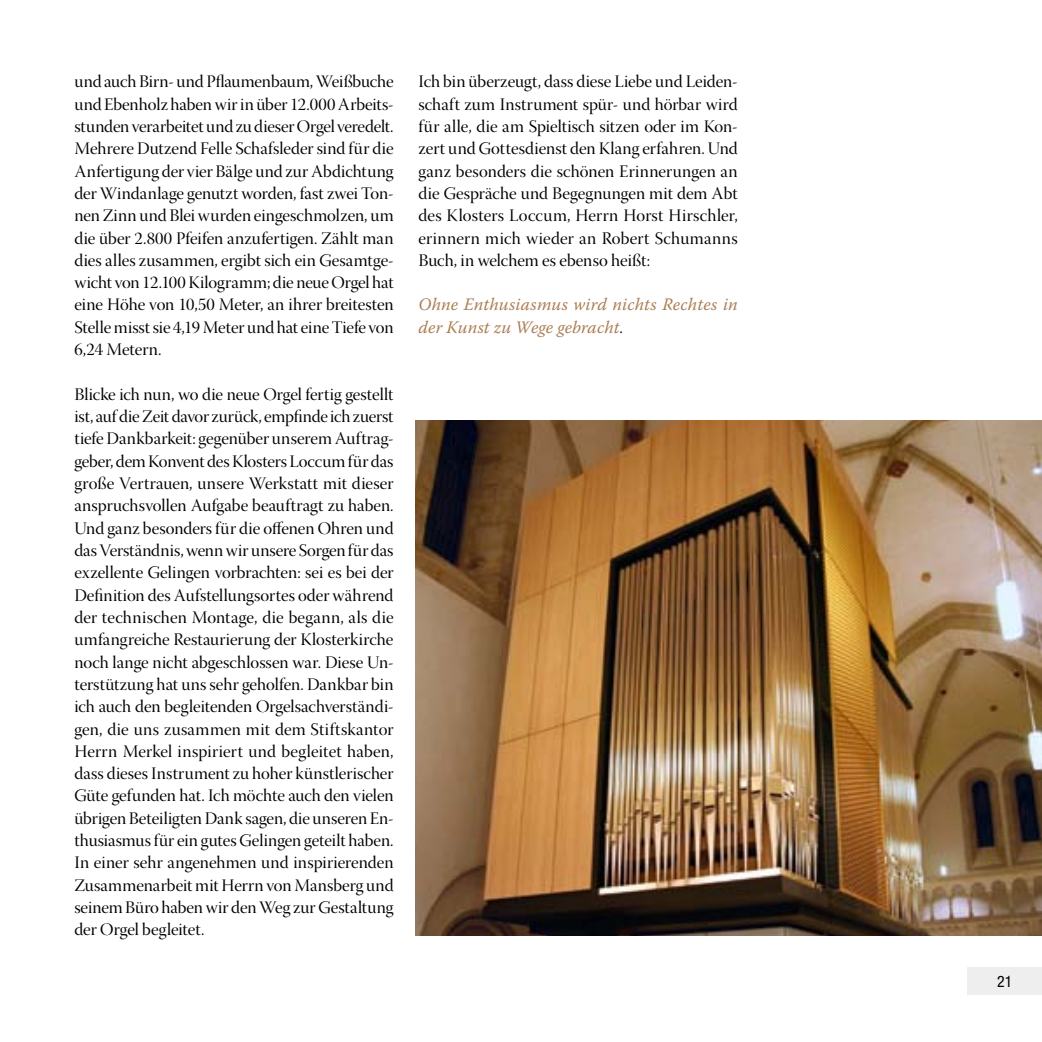
<style>
.page{position:relative;width:1042px;height:1042px;background:#fff}
.page>*{position:absolute;margin:0;border:0;box-sizing:border-box;transform-origin:0 0}
.t1{font:17.5px/22.4px "Warnock Pro Disp";color:#000;text-align:justify}
.t2{font:italic 17.5px/22.4px "Warnock Pro";letter-spacing:.01em;color:#aa7e53}
.t3{font:condensed 15.75px "Helvetica Neue";color:#000}
.s1{font-family:"Warnock Pro Disp";font-style:normal;color:#000}
</style>
<div class="page">
<div style="left:967px;top:967px;width:75px;height:28px;background:#eee"></div>
<img style="left:416px;top:420px;width:626px;height:515px">
<p class="t1" style="left:74px;top:72px;width:321px">und auch Birn- und Pflaumenbaum, Weißbuche und Ebenholz haben wir in über 12.000 Arbeits&shy;stunden verarbeitet und zu dieser Orgel veredelt.<br>Mehrere Dutzend Felle Schafsleder sind für die Anfertigung der vier Bälge und zur Abdichtung der Windanlage genutzt worden, fast zwei Ton&shy;nen Zinn und Blei wurden eingeschmolzen, um die über 2.800 Pfeifen anzufertigen. Zählt man dies alles zusammen, ergibt sich ein Gesamtge&shy;wicht von 12.100 Kilogramm; die neue Orgel hat eine Höhe von 10,50 Meter, an ihrer breitesten Stelle misst sie 4,19 Meter und hat eine Tiefe von 6,24 Metern.</p>
<p class="t1" style="left:74px;top:385px;width:321px">Blicke ich nun, wo die neue Orgel fertig gestellt ist, auf die Zeit davor zurück, empfinde ich zuerst tiefe Dankbarkeit: gegenüber unserem Auftrag&shy;geber, dem Konvent des Klosters Loccum für das große Vertrauen, unsere Werkstatt mit dieser anspruchsvollen Aufgabe beauftragt zu haben.<br>Und ganz besonders für die offenen Ohren und das Verständnis, wenn wir unsere Sorgen für das exzellente Gelingen vorbrachten: sei es bei der Definition des Aufstellungsortes oder während der technischen Montage, die begann, als die umfangreiche Restaurierung der Klosterkirche noch lange nicht abgeschlossen war. Diese Un&shy;terstützung hat uns sehr geholfen. Dankbar bin ich auch den begleitenden Orgelsachverständi&shy;gen, die uns zusammen mit dem Stiftskantor Herrn Merkel inspiriert und begleitet haben, dass dieses Instrument zu hoher künstlerischer Güte gefunden hat. Ich möchte auch den vielen übrigen Beteiligten Dank sagen, die unseren En&shy;thusiasmus für ein gutes Gelingen geteilt haben.<br>In einer sehr angenehmen und inspirierenden Zusammenarbeit mit Herrn von Mansberg und seinem Büro haben wir den Weg zur Gestaltung der Orgel begleitet.</p>
<p class="t1" style="left:418px;top:72px;width:321px">Ich bin überzeugt, dass diese Liebe und Leiden&shy;schaft zum Instrument spür- und hörbar wird für alle, die am Spieltisch sitzen oder im Kon&shy;zert und Gottesdienst den Klang erfahren. Und ganz besonders die schönen Erinnerungen an die Gespräche und Begegnungen mit dem Abt des Klosters Loccum, Herrn Horst Hirschler, erinnern mich wieder an Robert Schumanns Buch, in welchem es ebenso heißt:</p>
<p class="t2" style="left:418px;top:293px;width:321px">Ohne Enthusiasmus wird nichts Rechtes in der Kunst zu Wege gebracht<span class="s1">.</span></p>
<p class="t3" style="left:997px;top:972px;width:17px">21</p>
</div>
